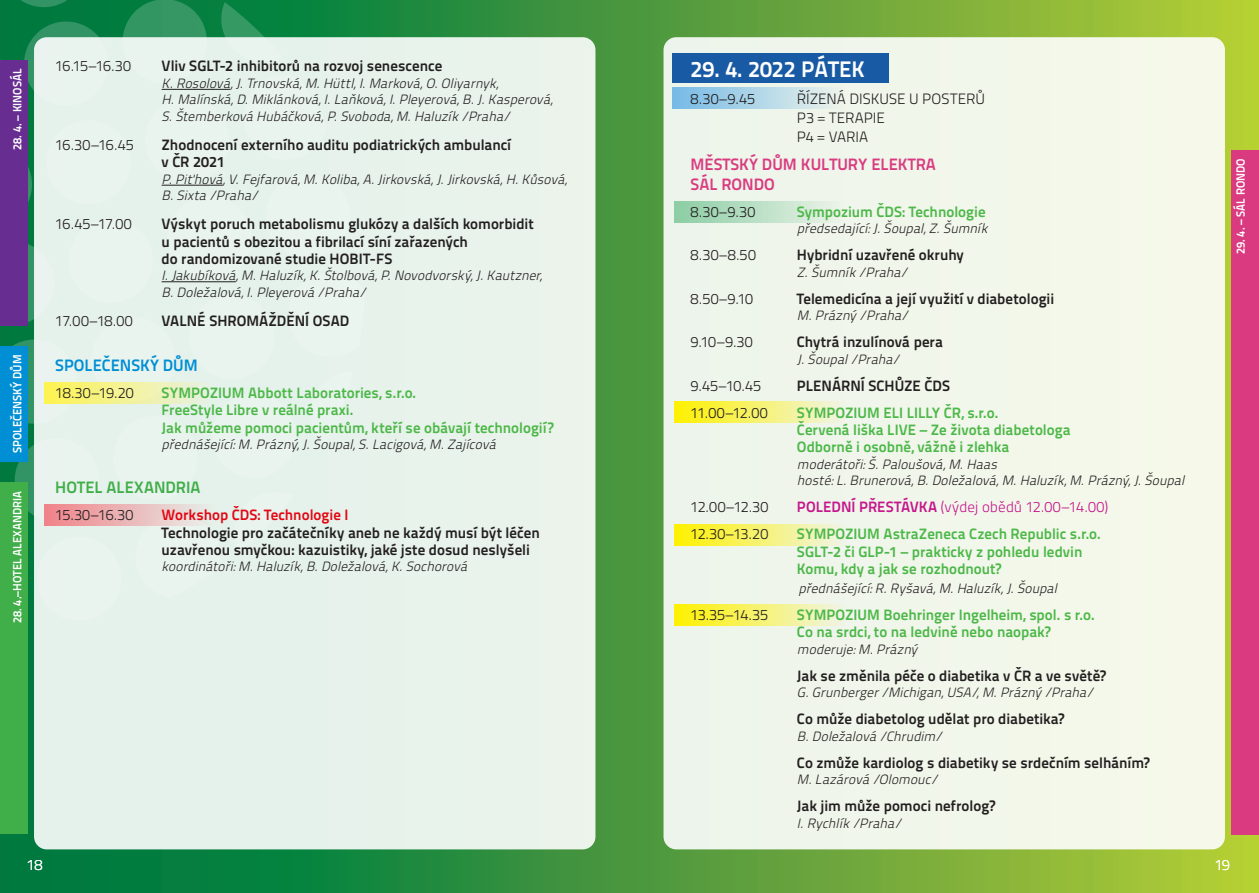
<style>
.page{position:relative;width:1259px;height:893px;background:#fff}
.page>*{position:absolute;margin:0;border:0;box-sizing:border-box;transform-origin:0 0}
.t1{font:22.5px "Titillium Text 22 L 800 wt";color:#fff}
.t2{font:16.5px/20px "Titillium Text 22 L 800 wt";color:#da3b80}
.t3{font:16.5px "Titillium Text 22 L 800 wt";color:#40ae49}
.t4{font:16.5px "Titillium Text 22 L 800 wt";color:#008fd5}
.t5{font:15px/17.2px "Titillium Text 22 L 800 wt";color:#231f20}
.t6{font:15px/17.4px "Titillium Text 22 L 800 wt";color:#4cb848}
.t7{font:15px/18.9px "Titillium Text 22 L 250 wt";color:#231f20}
.t8{font:15px "Titillium Text 22 L 250 wt";letter-spacing:-.005em;color:#c5168c}
.t9{font:15px "Titillium Text 22 L 800 wt";color:#e30613}
.t10{font:15px "Titillium Text 22 L 250 wt";color:#fff}
.t11{font:italic 13.5px/16.5px "Titillium Text 22 L 250 wt";letter-spacing:.005em;color:#231f20}
.t12{font:12px "Titillium Text 22 L 800 wt";color:#fff;scale:.95 1}
.s1{font-family:"Titillium Text 22 L 800 wt"}
</style>
<div class="page">
<div style="left:0;top:0;width:1259px;height:893px;background:linear-gradient(to right,#006f41,#b2c738)"></div>
<svg style="left:0;top:0;width:399px;height:670px;background:#13854a"></svg>
<div style="left:663px;top:37px;width:562px;height:812px;background:#f2f7eb;border-radius:13px"></div>
<div style="left:34px;top:37px;width:561px;height:812px;background:#e8f3eb;border-radius:13px"></div>
<div style="left:44px;top:382px;width:170px;height:22px;background:linear-gradient(to right,#fff34f,#e6f1e8)"></div>
<div style="left:44px;top:504px;width:170px;height:21px;background:linear-gradient(to right,#f08289,#e6efe9)"></div>
<div style="left:675px;top:201px;width:170px;height:21px;background:linear-gradient(to right,#8ccda5,#edf4e9)"></div>
<div style="left:675px;top:402px;width:170px;height:21px;background:linear-gradient(to right,#fef101,#eff4e7)"></div>
<div style="left:672px;top:88px;width:170px;height:21px;background:linear-gradient(to right,#75b9e7,#ecf3ea)"></div>
<div style="left:675px;top:524px;width:170px;height:21px;background:linear-gradient(to right,#fef101,#eff4e7)"></div>
<div style="left:675px;top:604px;width:170px;height:22px;background:linear-gradient(to right,#fef101,#eff4e7)"></div>
<hr style="left:162px;top:89px;width:68px;height:1px;background:#231f20">
<hr style="left:162px;top:185px;width:61px;height:1px;background:#231f20">
<hr style="left:162px;top:281px;width:74px;height:1px;background:#231f20">
<div style="left:0;top:60px;width:28px;height:265px;background:#672d91"></div>
<div style="left:0;top:346px;width:28px;height:116px;background:#008fd5"></div>
<div style="left:0;top:483px;width:28px;height:351px;background:#40ae49"></div>
<div style="left:1231px;top:150px;width:28px;height:684px;background:#da3b80"></div>
<div style="left:672px;top:54px;width:217px;height:29px;background:#185aa3"></div>
<p class="t12" style="left:8px;top:150px;width:87px;rotate:-90deg">28. 4. – KINOSÁL</p>
<p class="t12" style="left:8px;top:453px;width:105px;rotate:-90deg">SPOLEČENSKÝ DŮM</p>
<p class="t12" style="left:8px;top:623px;width:140px;rotate:-90deg">28. 4.–HOTEL ALEXANDRIA</p>
<p class="t7" style="left:55px;top:56px;width:77px">16.15–16.30</p>
<p class="t5" style="left:162px;top:57px;width:282px">Vliv SGLT-2 inhibitorů na rozvoj senescence</p>
<p class="t11" style="left:162px;top:74px;width:396px">K. Rosolová,J. Trnovská,M. Hüttl,I. Marková,O. Oliyarnyk,<br>H. Malínská,D. Miklánková,I. Laňková,I. Pleyerová,B. J. Kasperová,<br>S. ŠtemberkováHubáčková,P. Svoboda,M. Haluzík/Praha/</p>
<p class="t7" style="left:55px;top:135px;width:80px">16.30–16.45</p>
<p class="t5" style="left:162px;top:135px;width:351px">Zhodnocení externího auditu podiatrických ambulancí v ČR 2021</p>
<p class="t11" style="left:162px;top:170px;width:411px">P. Piťhová,V. Fejfarová,M. Koliba,A. Jirkovská,J. Jirkovská,H. Kůsová,<br>B. Sixta/Praha/</p>
<p class="t7" style="left:55px;top:214px;width:78px">16.45–17.00</p>
<p class="t5" style="left:162px;top:215px;width:373px">Výskyt poruch metabolismu glukózy a dalších komorbidit u pacientů s obezitou a fibrilací síní zařazených<br>do randomizované studie HOBIT-FS</p>
<p class="t11" style="left:162px;top:267px;width:386px">I. Jakubíková,M. Haluzík,K. Štolbová,P. Novodvorský,J. Kautzner,<br>B. Doležalová,I. Pleyerová/Praha/</p>
<p class="t7" style="left:55px;top:311px;width:79px">17.00–18.00</p>
<p class="t5" style="left:162px;top:311px;width:189px">VALNÉ SHROMÁŽDĚNÍ OSAD</p>
<p class="t4" style="left:55px;top:353px;width:144px">SPOLEČENSKÝ DŮM</p>
<p class="t7" style="left:55px;top:383px;width:80px">18.30–19. 20</p>
<p class="t6" style="left:162px;top:383px;width:393px">SYMPOZIUM Abbott Laboratories, s.r.o.<br>FreeStyle Libre v reálné praxi.<br>Jak můžeme pomoci pacientům, kteří se obávají technologií?</p>
<p class="t11" style="left:162px;top:435px;width:340px">přednášející:M. Prázný,J. Šoupal,S. Lacigová,M. Zajícová</p>
<p class="t3" style="left:55px;top:475px;width:147px">HOTEL ALEXANDRIA</p>
<p class="t7" style="left:55px;top:505px;width:80px">15.30–16.30</p>
<p class="t9" style="left:162px;top:503px;width:188px">Workshop ČDS: Technologie I</p>
<p class="t5" style="left:162px;top:523px;width:380px">Technologie pro začátečníky aneb ne každý musí být léčen uzavřenou smyčkou: kazuistiky, jaké jste dosud neslyšeli</p>
<p class="t11" style="left:162px;top:558px;width:311px">koordinátoři:M. Haluzík,B. Doležalová,K. Sochorová</p>
<h1 class="t1" style="left:690px;top:52px;width:176px">29. 4. 2022 PÁTEK</h1>
<p class="t7" style="left:690px;top:89px;width:66px">8.30–9.45</p>
<p class="t7" style="left:797px;top:89px;width:190px">ŘÍZENÁ DISKUSE U POSTERŮ<br>P3 = TERAPIE<br>P4 = VARIA</p>
<p class="t2" style="left:690px;top:153px;width:247px">MĚSTSKÝ DŮM KULTURY ELEKTRA<br>SÁL RONDO</p>
<p class="t7" style="left:690px;top:201px;width:66px">8.30–9.30</p>
<p class="t6" style="left:797px;top:202px;width:190px">Sympozium ČDS: Technologie</p>
<p class="t11" style="left:797px;top:219px;width:196px">předsedající:J. Šoupal,Z. Šumník</p>
<p class="t7" style="left:690px;top:245px;width:67px">8.30–8.50</p>
<p class="t5" style="left:797px;top:245px;width:168px">Hybridní uzavřené okruhy</p>
<p class="t11" style="left:797px;top:263px;width:116px">Z. Šumník/Praha/</p>
<p class="t7" style="left:690px;top:288px;width:64px">8.50–9.10</p>
<p class="t5" style="left:797px;top:289px;width:259px">Telemedicína a její využití v diabetologii</p>
<p class="t11" style="left:797px;top:306px;width:117px">M. Prázný/Praha/</p>
<p class="t7" style="left:690px;top:332px;width:64px">9.10–9.30</p>
<p class="t5" style="left:797px;top:332px;width:147px">Chytrá inzulínová pera</p>
<p class="t11" style="left:797px;top:350px;width:108px">J. Šoupal/Praha/</p>
<p class="t7" style="left:690px;top:375px;width:72px">9.45–10.45</p>
<p class="t5" style="left:797px;top:376px;width:155px">PLENÁRNÍ SCHŮZE ČDS</p>
<p class="t7" style="left:690px;top:402px;width:79px">11.00–12.00</p>
<p class="t6" style="left:797px;top:403px;width:275px">SYMPOZIUM ELI LILLY ČR, s.r.o.<br>Červená liška LIVE – Ze života diabetologa<br>Odborně i osobně, vážně i zlehka</p>
<p class="t11" style="left:797px;top:455px;width:393px">moderátoři:Š. Paloušová,M. Haas<br>hosté:L. Brunerová,B. Doležalová,M. Haluzík,M. Prázný,J. Šoupal</p>
<p class="t7" style="left:690px;top:497px;width:79px">12.00–12.30</p>
<p class="t8" style="left:797px;top:496px;width:313px"><span class="s1">POLEDNÍ PŘESTÁVKA</span> (výdej obědů 12.00–14.00)</p>
<p class="t7" style="left:690px;top:524px;width:79px">12.30–13.20</p>
<p class="t6" style="left:797px;top:524px;width:305px">SYMPOZIUM AstraZeneca Czech Republic s.r.o.<br>SGLT-2 či GLP-1 – prakticky z pohledu ledvin<br>Komu, kdy a jak se rozhodnout?</p>
<p class="t11" style="left:798px;top:579px;width:264px">přednášející:R. Ryšavá,M. Haluzík,J. Šoupal</p>
<p class="t7" style="left:690px;top:604px;width:79px">13.35–14.35</p>
<p class="t6" style="left:797px;top:605px;width:299px">SYMPOZIUM Boehringer Ingelheim, spol. s r.o.<br>Co na srdci, to na ledvině nebo naopak?</p>
<p class="t11" style="left:797px;top:640px;width:126px">moderuje:M. Prázný</p>
<p class="t5" style="left:797px;top:666px;width:310px">Jak se změnila péče o diabetika v ČR a ve světě?</p>
<p class="t11" style="left:797px;top:683px;width:302px">G. Grunberger/Michigan,USA/,M. Prázný/Praha/</p>
<p class="t5" style="left:797px;top:709px;width:269px">Co může diabetolog udělat pro diabetika?</p>
<p class="t11" style="left:797px;top:727px;width:151px">B. Doležalová/Chrudim/</p>
<p class="t5" style="left:797px;top:753px;width:354px">Co zmůže kardiolog s diabetiky se srdečním selháním?</p>
<p class="t11" style="left:797px;top:771px;width:146px">M. Lazárová/Olomouc/</p>
<p class="t5" style="left:797px;top:796px;width:200px">Jak jim může pomoci nefrolog?</p>
<p class="t11" style="left:797px;top:814px;width:110px">I. Rychlík/Praha/</p>
<p class="t12" style="left:1231px;top:254px;width:102px;rotate:-90deg">29. 4. – SÁL RONDO</p>
<p class="t10" style="left:27px;top:854px;width:17px">18</p>
<p class="t10" style="left:1214px;top:854px;width:17px">19</p>
</div>
